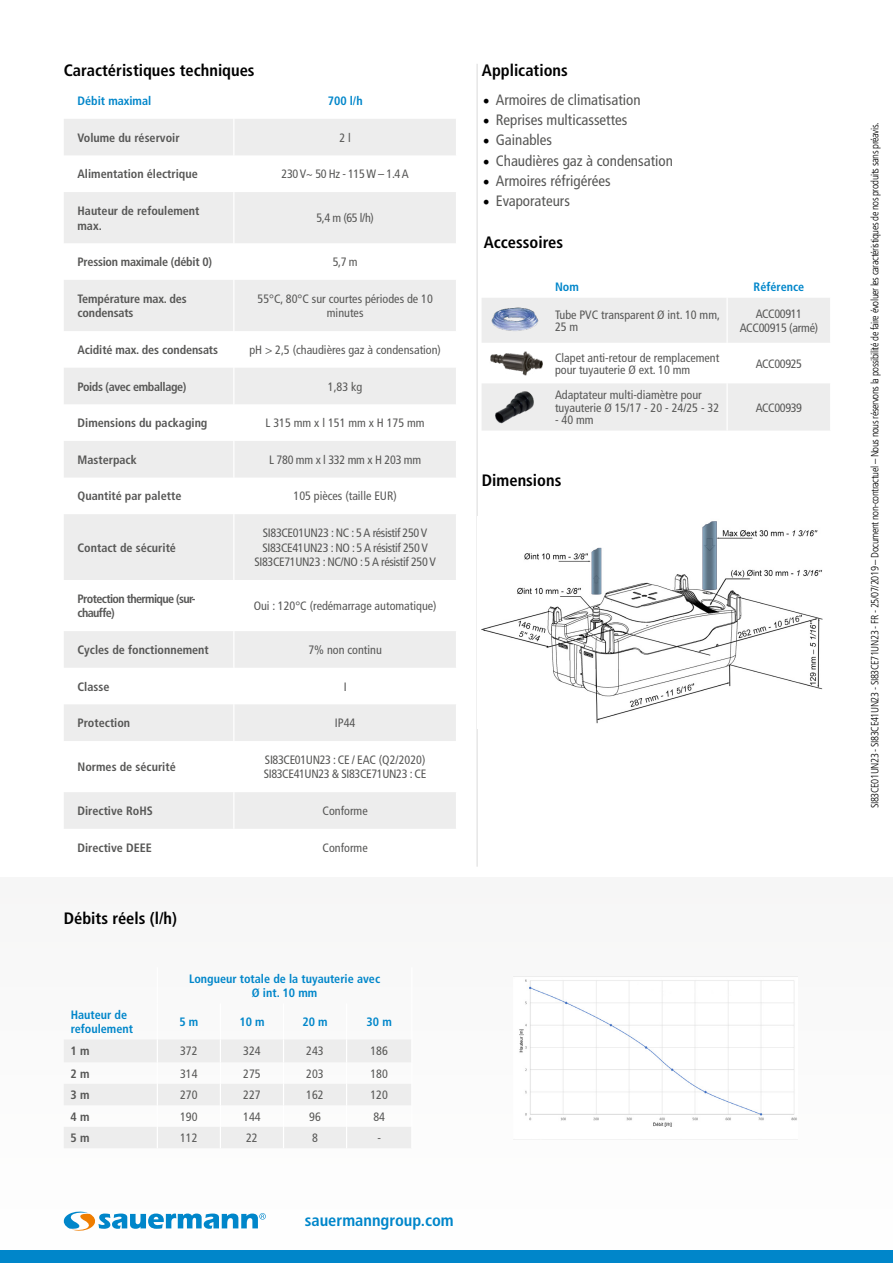
<style>
.page{position:relative;width:893px;height:1263px;background:#fff}
.page>*{position:absolute;margin:0;border:0;box-sizing:border-box;transform-origin:0 0}
.t1{font:700 condensed 16.5px "Frutiger LT Std";color:#000}
.t2{font:700 condensed 16.5px "Frutiger LT Std";color:#0086ca}
.t3{font:condensed 15px "Frutiger LT Std";color:#575756}
.t4{font:condensed 12.15px/12.1px "Frutiger LT Std";color:#575756}
.t5{font:700 condensed 12.15px/14.5px "Frutiger LT Std";color:#575756}
.t6{font:condensed 12.15px/14.5px "Frutiger LT Std";letter-spacing:-.03em;color:#575756;text-align:center}
.t7{font:700 condensed 12.15px/14.5px "Frutiger LT Std";color:#0086ca;text-align:center}
.t8{font:condensed 12.15px/14.5px "Frutiger LT Std";letter-spacing:-.02em;color:#575756;text-align:center}
.t9{font:700 condensed 12.15px/14.5px "Frutiger LT Std";letter-spacing:-.05em;color:#575756}
.t10{font:700 condensed 12.15px "Frutiger LT Std";letter-spacing:-.02em;color:#575756}
.t11{font:700 condensed 12.15px "Frutiger LT Std";letter-spacing:-.03em;color:#575756}
.t12{font:300 condensed 10.5px "Frutiger LT Std";letter-spacing:-.04em;color:#000}
.s1{font-family:"Minion Pro";font-stretch:normal;font-size:18px;color:#000}
</style>
<div class="page">
<div style="left:0;top:877px;width:893px;height:386px;background:#fafafa"></div>
<div style="left:0;top:1251px;width:893px;height:12px;background:#0086ca"></div>
<svg style="left:64px;top:119px;width:392px;height:710px;fill:#ededed"></svg>
<hr style="left:233px;top:119px;width:1px;height:36px;background:#fff">
<hr style="left:233px;top:155px;width:1px;height:37px;background:#fff">
<hr style="left:233px;top:192px;width:1px;height:51px;background:#fff">
<hr style="left:233px;top:243px;width:1px;height:37px;background:#fff">
<hr style="left:233px;top:280px;width:1px;height:51px;background:#fff">
<hr style="left:233px;top:331px;width:1px;height:37px;background:#fff">
<hr style="left:233px;top:368px;width:1px;height:36px;background:#fff">
<hr style="left:233px;top:404px;width:1px;height:37px;background:#fff">
<hr style="left:233px;top:441px;width:1px;height:37px;background:#fff">
<hr style="left:233px;top:478px;width:1px;height:36px;background:#fff">
<hr style="left:233px;top:514px;width:1px;height:66px;background:#fff">
<hr style="left:233px;top:580px;width:1px;height:51px;background:#fff">
<hr style="left:233px;top:631px;width:1px;height:37px;background:#fff">
<hr style="left:233px;top:668px;width:1px;height:36px;background:#fff">
<hr style="left:233px;top:704px;width:1px;height:37px;background:#fff">
<hr style="left:233px;top:741px;width:1px;height:51px;background:#fff">
<hr style="left:233px;top:792px;width:1px;height:37px;background:#fff">
<svg style="left:64px;top:1211px;width:202px;height:20px"></svg>
<hr style="left:477px;top:64px;width:1px;height:803px;background:#dadada">
<img style="left:477px;top:516px;width:346px;height:213px">
<img style="left:514px;top:976px;width:283px;height:151px">
<hr style="left:157px;top:967px;width:1px;height:36px;background:#fff">
<hr style="left:411px;top:967px;width:1px;height:36px;background:#fff">
<hr style="left:157px;top:1003px;width:1px;height:36px;background:#fff">
<hr style="left:220px;top:1003px;width:1px;height:36px;background:#fff">
<hr style="left:283px;top:1003px;width:1px;height:36px;background:#fff">
<hr style="left:346px;top:1003px;width:1px;height:36px;background:#fff">
<hr style="left:411px;top:1003px;width:1px;height:36px;background:#fff">
<svg style="left:64px;top:1040px;width:347px;height:108px"></svg>
<svg style="left:482px;top:298px;width:348px;height:133px;fill:#ededed"></svg>
<hr style="left:726px;top:298px;width:2px;height:45px;background:#fff">
<hr style="left:726px;top:343px;width:2px;height:40px;background:#fff">
<hr style="left:726px;top:383px;width:2px;height:48px;background:#fff">
<img style="left:488px;top:305px;width:55px;height:27px">
<img style="left:488px;top:351px;width:56px;height:24px">
<img style="left:495px;top:390px;width:40px;height:34px">
<h1 class="t1" style="left:64px;top:61px;width:192px">Caractéristiques techniques</h1>
<p class="t7" style="left:78px;top:94px;width:75px">Débit maximal</p>
<p class="t7" style="left:328px;top:94px;width:36px">700 l/h</p>
<p class="t5" style="left:78px;top:130px;width:104px">Volume du réservoir</p>
<p class="t4" style="left:339px;top:131px;width:13px">2 l</p>
<p class="t5" style="left:78px;top:167px;width:122px">Alimentation électrique</p>
<p class="t6" style="left:282px;top:167px;width:129px">230 V~ 50 Hz - 115 W – 1.4 A</p>
<p class="t5" style="left:78px;top:203px;width:123px">Hauteur de refoulement max.</p>
<p class="t4" style="left:316px;top:212px;width:59px">5,4 m (65 l/h)</p>
<p class="t10" style="left:78px;top:255px;width:136px">Pression maximale (débit 0)</p>
<p class="t4" style="left:333px;top:256px;width:26px">5,7 m</p>
<p class="t5" style="left:78px;top:291px;width:111px">Température max. des condensats</p>
<p class="t4" style="left:257px;top:291px;width:177px;line-height:14.5px;text-align:center">55°C, 80°C sur courtes périodes de 10 minutes</p>
<p class="t5" style="left:78px;top:342px;width:142px">Acidité max. des condensats</p>
<p class="t4" style="left:249px;top:344px;width:193px">pH &gt; 2,5 (chaudières gaz à condensation)</p>
<p class="t11" style="left:78px;top:379px;width:111px">Poids (avec emballage)</p>
<p class="t4" style="left:328px;top:380px;width:36px">1,83 kg</p>
<p class="t5" style="left:78px;top:416px;width:131px">Dimensions du packaging</p>
<p class="t4" style="left:266px;top:417px;width:161px">L 315 mm x l 151 mm x H 175 mm</p>
<p class="t5" style="left:78px;top:452px;width:61px">Masterpack</p>
<p class="t8" style="left:269px;top:452px;width:154px">L 780 mm x l 332 mm x H 203 mm</p>
<p class="t5" style="left:78px;top:489px;width:105px">Quantité par palette</p>
<p class="t4" style="left:294px;top:490px;width:105px">105 pièces (taille EUR)</p>
<p class="t5" style="left:78px;top:540px;width:100px">Contact de sécurité</p>
<p class="t6" style="left:254px;top:526px;width:183px">SI83CE01UN23 : NC : 5 A résistif 250 V<br>SI83CE41UN23 : NO : 5 A résistif 250 V<br>SI83CE71UN23 : NC/NO : 5 A résistif 250 V</p>
<p class="t9" style="left:78px;top:591px;width:120px">Protection thermique (sur&shy;chauffe)</p>
<p class="t4" style="left:254px;top:600px;width:184px">Oui : 120°C (redémarrage automatique)</p>
<p class="t5" style="left:78px;top:642px;width:133px">Cycles de fonctionnement</p>
<p class="t4" style="left:308px;top:644px;width:75px">7% non continu</p>
<p class="t5" style="left:78px;top:679px;width:33px">Classe</p>
<p class="t4" style="left:344px;top:680px;width:4px">I</p>
<p class="t5" style="left:78px;top:716px;width:54px">Protection</p>
<p class="t4" style="left:335px;top:717px;width:22px">IP44</p>
<p class="t5" style="left:78px;top:760px;width:100px">Normes de sécurité</p>
<p class="t6" style="left:264px;top:752px;width:164px;text-align:left">SI83CE01UN23 : CE / EAC (Q2/2020)<br>SI83CE41UN23 &amp; SI83CE71UN23 : CE</p>
<p class="t5" style="left:78px;top:804px;width:77px">Directive RoHS</p>
<p class="t4" style="left:323px;top:805px;width:47px">Conforme</p>
<p class="t5" style="left:78px;top:840px;width:76px">Directive DEEE</p>
<p class="t4" style="left:323px;top:841px;width:47px">Conforme</p>
<h1 class="t1" style="left:64px;top:909px;width:115px">Débits réels (l/h)</h1>
<p class="t7" style="left:189px;top:971px;width:193px">Longueur totale de la tuyauterie avec<br>Ø int. 10 mm</p>
<p class="t7" style="left:71px;top:1007px;width:64px;text-align:left">Hauteur de refoulement</p>
<p class="t7" style="left:179px;top:1014px;width:20px">5 m</p>
<p class="t7" style="left:239px;top:1014px;width:27px">10 m</p>
<p class="t7" style="left:302px;top:1014px;width:27px">20 m</p>
<p class="t7" style="left:367px;top:1014px;width:27px">30 m</p>
<p class="t5" style="left:71px;top:1044px;width:20px">1 m</p>
<p class="t4" style="left:180px;top:1045px;width:19px">372</p>
<p class="t4" style="left:243px;top:1045px;width:19px">324</p>
<p class="t4" style="left:306px;top:1045px;width:19px">243</p>
<p class="t4" style="left:370px;top:1045px;width:19px">186</p>
<p class="t5" style="left:71px;top:1066px;width:20px">2 m</p>
<p class="t4" style="left:180px;top:1067px;width:19px">314</p>
<p class="t4" style="left:243px;top:1067px;width:19px">275</p>
<p class="t4" style="left:306px;top:1067px;width:19px">203</p>
<p class="t4" style="left:370px;top:1067px;width:19px">180</p>
<p class="t5" style="left:71px;top:1087px;width:20px">3 m</p>
<p class="t4" style="left:180px;top:1089px;width:19px">270</p>
<p class="t4" style="left:243px;top:1089px;width:19px">227</p>
<p class="t4" style="left:306px;top:1089px;width:19px">162</p>
<p class="t4" style="left:370px;top:1089px;width:19px">120</p>
<p class="t5" style="left:71px;top:1109px;width:20px">4 m</p>
<p class="t4" style="left:180px;top:1110px;width:19px">190</p>
<p class="t4" style="left:243px;top:1110px;width:19px">144</p>
<p class="t4" style="left:309px;top:1110px;width:13px">96</p>
<p class="t4" style="left:373px;top:1110px;width:13px">84</p>
<p class="t5" style="left:71px;top:1130px;width:20px">5 m</p>
<p class="t4" style="left:180px;top:1132px;width:19px">112</p>
<p class="t4" style="left:246px;top:1132px;width:13px">22</p>
<p class="t4" style="left:312px;top:1132px;width:7px">8</p>
<p class="t4" style="left:377px;top:1132px;width:5px">-</p>
<h1 class="t1" style="left:482px;top:61px;width:87px">Applications</h1>
<p class="t3" style="left:483px;top:91px;width:159px"><span class="s1">•</span> Armoires de climatisation</p>
<p class="t3" style="left:483px;top:111px;width:146px"><span class="s1">•</span> Reprises multicassettes</p>
<p class="t3" style="left:483px;top:132px;width:71px"><span class="s1">•</span> Gainables</p>
<p class="t3" style="left:483px;top:152px;width:191px"><span class="s1">•</span> Chaudières gaz à condensation</p>
<p class="t3" style="left:483px;top:172px;width:129px"><span class="s1">•</span> Armoires réfrigérées</p>
<p class="t3" style="left:483px;top:192px;width:88px"><span class="s1">•</span> Evaporateurs</p>
<h1 class="t1" style="left:484px;top:232px;width:81px">Accessoires</h1>
<p class="t7" style="left:555px;top:279px;width:25px">Nom</p>
<p class="t7" style="left:754px;top:279px;width:52px">Référence</p>
<p class="t4" style="left:555px;top:308px;width:167px">Tube PVC transparent Ø int. 10 mm,<br>25 m</p>
<p class="t8" style="left:740px;top:306px;width:80px">ACC00911<br>ACC00915 (armé)</p>
<p class="t4" style="left:555px;top:351px;width:166px">Clapet anti-retour de remplacement pour tuyauterie Ø ext. 10 mm</p>
<p class="t6" style="left:756px;top:356px;width:48px">ACC00925</p>
<p class="t4" style="left:555px;top:389px;width:166px">Adaptateur multi-diamètre pour tuyauterie Ø 15/17 - 20 - 24/25 - 32</p>
<p class="t4" style="left:555px;top:413px;width:40px">- 40 mm</p>
<p class="t6" style="left:756px;top:400px;width:48px">ACC00939</p>
<h1 class="t1" style="left:482px;top:470px;width:81px">Dimensions</h1>
<h1 class="t2" style="left:305px;top:1210px;width:150px">sauermanngroup.com</h1>
<p class="t12" style="left:869px;top:808px;width:687px;rotate:-90deg">SI83CE01UN23 - SI83CE41UN23 - SI83CE71UN23 - FR - 25/07/2019 – Document non-contractuel – Nous nous réservons la possibilité de faire évoluer les caractéristiques de nos produits sans préavis.</p>
</div>
